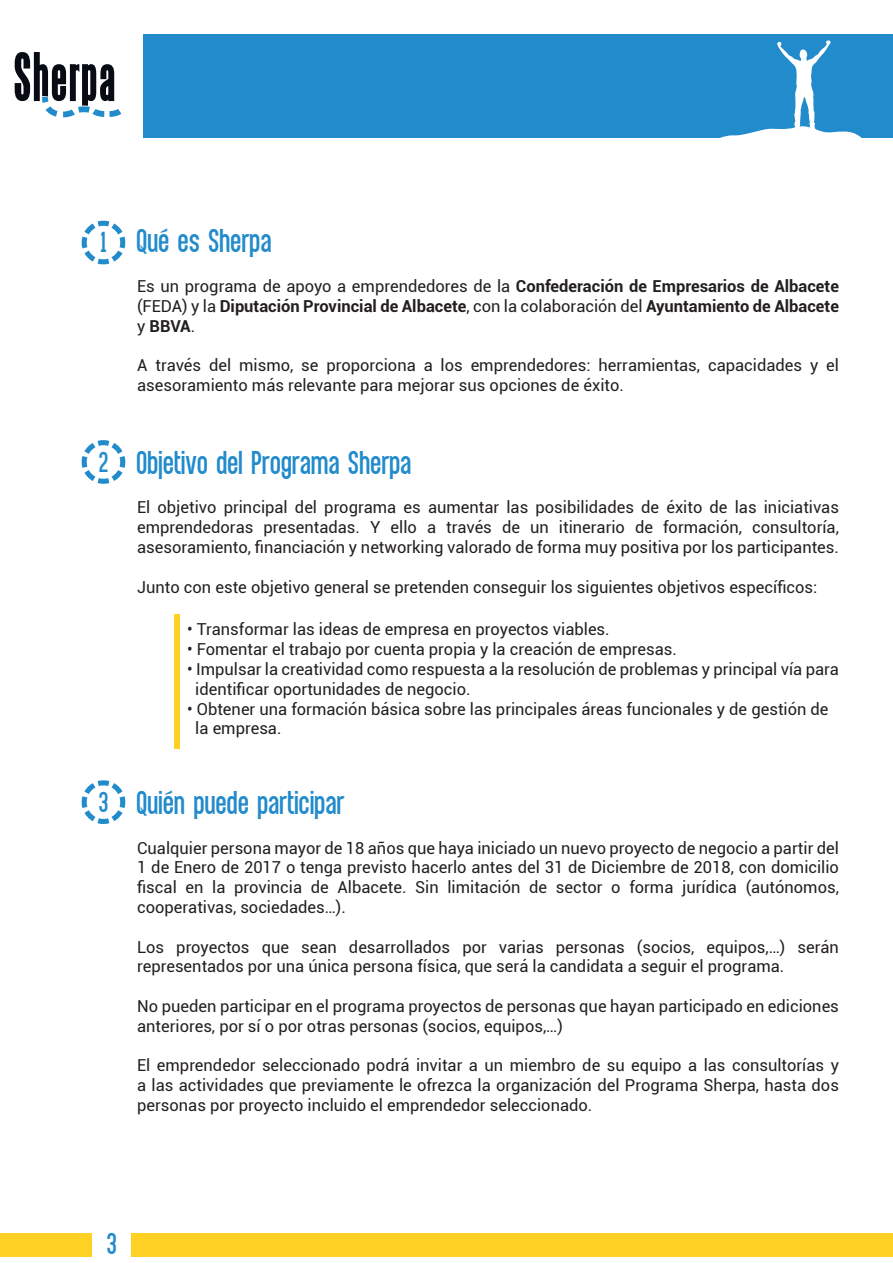
<style>
.page{position:relative;width:893px;height:1263px;background:#fff}
.page>*{position:absolute;margin:0;border:0;box-sizing:border-box;transform-origin:0 0}
.t1{font:36px "Equal Sans Demo";color:#228bcb}
.t2{font:33px "Equal Sans Demo";color:#228bcb}
.t3{font:31.5px "Equal Sans Demo";color:#228bcb}
.t4{font:16.5px/19.8px "Roboto";color:#231f20}
.t5{font:700 16.5px/19.8px "Roboto";color:#231f20;text-align:justify}
.s1{font-weight:400}
</style>
<div class="page">
<div style="left:143px;top:35px;width:750px;height:103px;background:#228bcb"></div>
<div style="left:132px;top:1233px;width:761px;height:24px;background:#ffd124"></div>
<div style="left:0;top:1233px;width:92px;height:24px;background:#ffd124"></div>
<svg style="left:720px;top:40px;width:142px;height:98px"></svg>
<svg style="left:15px;top:52px;width:106px;height:65px"></svg>
<svg style="left:81px;top:220px;width:45px;height:45px"></svg>
<svg style="left:81px;top:440px;width:45px;height:44px"></svg>
<svg style="left:81px;top:780px;width:45px;height:44px"></svg>
<div style="left:174px;top:614px;width:5px;height:135px;background:#ffd124"></div>
<h3 class="t3" style="left:101px;top:226px;width:8px">1</h3>
<h1 class="t1" style="left:137px;top:222px;width:137px">Qué es Sherpa</h1>
<p class="t5" style="left:137px;top:276px;width:703px"><span class="s1">Es un programa de apoyo a emprendedores de la</span> Confederación de Empresarios de Albacete <span class="s1">(FEDA) y la</span> Diputación Provincial de Albacete<span class="s1">, con la colaboración del</span> Ayuntamiento de Albacete <span class="s1">y</span> BBVA<span class="s1">.</span></p>
<p class="t4" style="left:137px;top:355px;width:703px">A través del mismo, se proporciona a los emprendedores: herramientas, capacidades y el asesoramiento más relevante para mejorar sus opciones de éxito.</p>
<h3 class="t3" style="left:100px;top:446px;width:11px">2</h3>
<h1 class="t1" style="left:137px;top:444px;width:277px">Objetivo del Programa Sherpa</h1>
<p class="t4" style="left:137px;top:497px;width:703px;text-align:justify">El objetivo principal del programa es aumentar las posibilidades de éxito de las iniciativas emprendedoras presentadas. Y ello a través de un itinerario de formación, consultoría, asesoramiento, financiación y networking valorado de forma muy positiva por los participantes.</p>
<p class="t4" style="left:137px;top:576px;width:682px">Junto con este objetivo general se pretenden conseguir los siguientes objetivos específicos:</p>
<p class="t4" style="left:187px;top:619px;width:424px">• Transformar las ideas de empresa en proyectos viables.</p>
<p class="t4" style="left:187px;top:639px;width:491px">• Fomentar el trabajo por cuenta propia y la creación de empresas.</p>
<p class="t4" style="left:195px;top:659px;width:645px;text-indent:-8px">• Impulsar la creatividad como respuesta a la resolución de problemas y principal vía para identificar oportunidades de negocio.</p>
<p class="t4" style="left:195px;top:698px;width:635px;text-indent:-8px">• Obtener una formación básica sobre las principales áreas funcionales y de gestión de la empresa.</p>
<h3 class="t3" style="left:100px;top:786px;width:11px">3</h3>
<h1 class="t1" style="left:137px;top:784px;width:210px">Quién puede participar</h1>
<p class="t4" style="left:137px;top:837px;width:703px;text-align:justify">Cualquier persona mayor de 18 años que haya iniciado un nuevo proyecto de negocio a partir del 1 de Enero de 2017 o tenga previsto hacerlo antes del 31 de Diciembre de 2018, con domicilio fiscal en la provincia de Albacete. Sin limitación de sector o forma jurídica (autónomos, cooperativas, sociedades…).</p>
<p class="t4" style="left:137px;top:936px;width:703px">Los proyectos que sean desarrollados por varias personas (socios, equipos,…) serán representados por una única persona física, que será la candidata a seguir el programa.</p>
<p class="t4" style="left:137px;top:996px;width:703px">No pueden participar en el programa proyectos de personas que hayan participado en ediciones anteriores, por sí o por otras personas (socios, equipos,…)</p>
<p class="t4" style="left:137px;top:1055px;width:703px;text-align:justify">El emprendedor seleccionado podrá invitar a un miembro de su equipo a las consultorías y a las actividades que previamente le ofrezca la organización del Programa Sherpa, hasta dos personas por proyecto incluido el emprendedor seleccionado.</p>
<h2 class="t2" style="left:108px;top:1227px;width:12px">3</h2>
</div>
